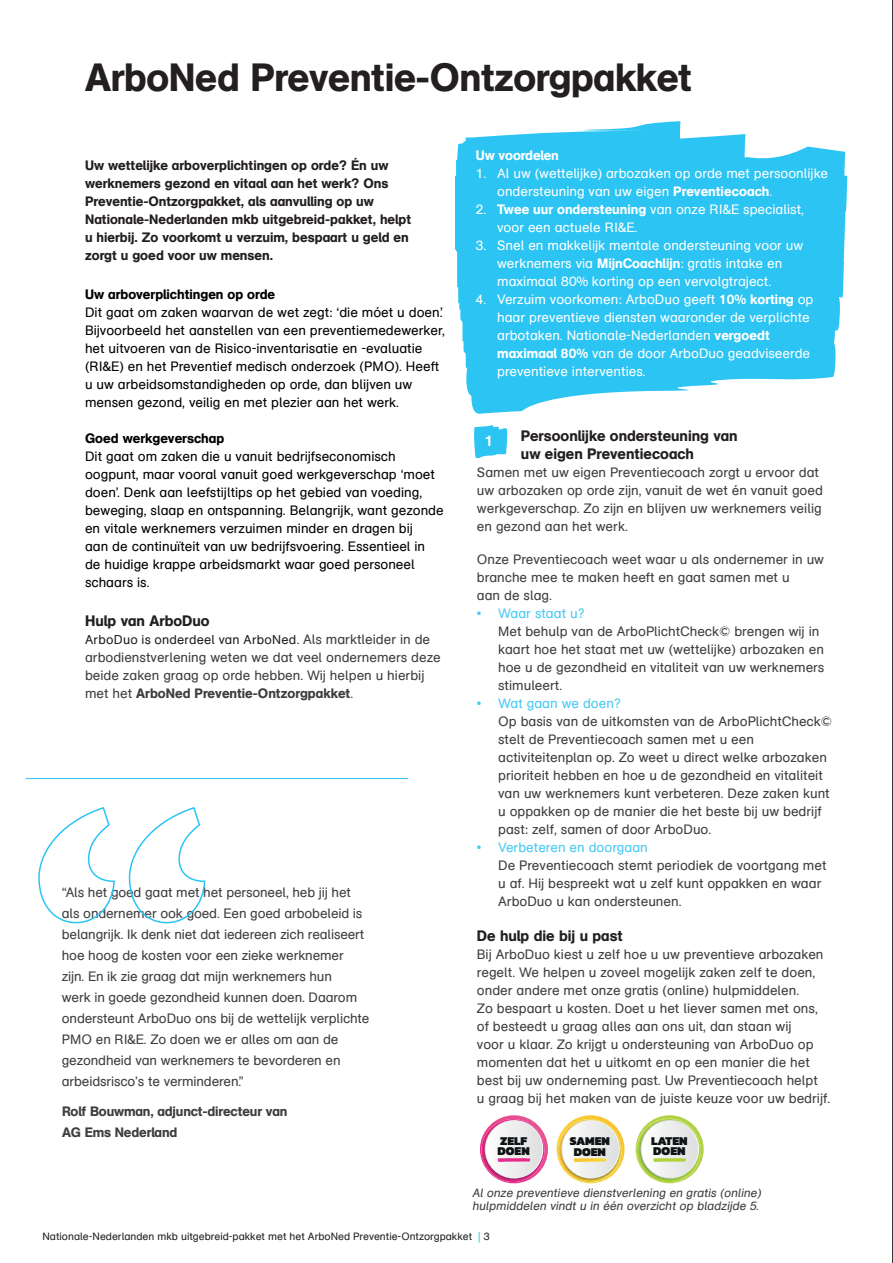
<style>
.page{position:relative;width:893px;height:1263px;background:#fff}
.page>*{position:absolute;margin:0;border:0;box-sizing:border-box;transform-origin:0 0}
.t1{font:39px "AG Schoolbook Medium A";letter-spacing:-.01em;color:#231f20}
.Alineakop{font:15px/18px "AG Schoolbook Medium A";color:#231f20}
.Alineakop_wit{font:15px "AG Schoolbook Medium A";color:#fff}
.Platte_tekst{font:13.5px/18px "AG Schoolbook Regular A";color:#3e3e3f}
.Platte_tekst-2{font:13.5px/18px "AG Schoolbook Regular A";color:#000}
.t2{font:13.5px/18px "AG Schoolbook Regular A";color:#fff}
.Alineakop-2{font:13.5px/18px "AG Schoolbook Medium A";color:#231f20}
.Alineakop-3{font:13.5px/18px "AG Schoolbook Regular A";color:#3e3e3f}
.t3{font:13.5px "AG Schoolbook Medium A";letter-spacing:-.01em;color:#3e3e3f}
.Alineakop-4{font:13.5px "AG Schoolbook Medium A";color:#000}
.t4{font:13.5px "AG Schoolbook Medium A";letter-spacing:-.01em;color:#fff}
.Alineakop-5{font:12.75px "AG Schoolbook Regular A";letter-spacing:.015em;color:#231f20}
.t5{font:900 12.15px/10.5px "Kanit";color:#101315}
.Platte_tekst-3{font:italic 12px/13.5px "AG Schoolbook Regular A";color:#3e3e3f}
.t6{font:10.5px "AG Schoolbook Regular A";color:#231f20}
.s1{font-size:13.5px;color:#3e3e3f}
.s2{font-family:"AG Schoolbook Medium A"}
.s3{color:#47c9f4}
.s4{color:#2bc4f3}
</style>
<div class="page">
<hr style="left:26px;top:778px;width:382px;height:1px;background:#2bc4f3">
<hr style="left:892px;top:0;width:1px;height:1263px;background:#231f20">
<svg style="left:38px;top:807px;width:168px;height:117px"></svg>
<svg style="left:455px;top:121px;width:392px;height:293px;fill:#2bc4f3"></svg>
<svg style="left:474px;top:425px;width:33px;height:33px"></svg>
<svg style="left:480px;top:1115px;width:68px;height:68px"></svg>
<svg style="left:556px;top:1115px;width:69px;height:68px"></svg>
<svg style="left:636px;top:1115px;width:68px;height:68px"></svg>
<p class="t1" style="left:85px;top:54px;width:608px">ArboNed Preventie-Ontzorgpakket</p>
<p class="Alineakop-2" style="left:85px;top:156px;width:328px">Uw wettelijke arboverplichtingen op orde? Én uw werknemers gezond en vitaal aan het werk? Ons Preventie-Ontzorgpakket, als aanvulling op uw Nationale-Nederlanden mkb uitgebreid-pakket, helpt u hierbij. Zo voorkomt u verzuim, bespaart u geld en zorgt u goed voor uw mensen.</p>
<p class="Alineakop-4" style="left:85px;top:286px;width:192px">Uw arboverplichtingen op orde</p>
<p class="Platte_tekst-2" style="left:85px;top:303px;width:362px">Dit gaat om zaken waarvan de wet zegt: ‘die móet u doen.’ Bijvoorbeeld het aanstellen van een preventiemedewerker, het uitvoeren van de Risico-inventarisatie en -evaluatie (RI&amp;E) en het Preventief medisch onderzoek (PMO). Heeft u uw arbeidsomstandigheden op orde, dan blijven uw mensen gezond, veilig en met plezier aan het werk.</p>
<p class="Alineakop-4" style="left:85px;top:430px;width:141px">Goed werkgeverschap</p>
<p class="Platte_tekst-2" style="left:85px;top:447px;width:360px">Dit gaat om zaken die u vanuit bedrijfseconomisch oogpunt, maar vooral vanuit goed werkgeverschap ‘moet doen’. Denk aan leefstijltips op het gebied van voeding, beweging, slaap en ontspanning. Belangrijk, want gezonde en vitale werknemers verzuimen minder en dragen bij<br>aan de continuïteit van uw bedrijfsvoering. Essentieel in de huidige krappe arbeidsmarkt waar goed personeel schaars is.</p>
<p class="Alineakop" style="left:85px;top:611px;width:126px">Hulp van ArboDuo</p>
<p class="Alineakop-5" style="left:85px;top:632px;width:347px">ArboDuo is onderdeel van ArboNed. <span class="s1">Als marktleider in de</span></p>
<p class="Alineakop-3" style="left:85px;top:648px;width:357px">arbodienstverlening weten we dat veel ondernemers deze beide zaken graag op orde hebben. Wij helpen u hierbij met het <span class="s2">ArboNed Preventie-Ontzorgpakket</span>.</p>
<p class="Platte_tekst" style="left:62px;top:882px;width:309px;line-height:21px">“Als het goed gaat met het personeel, heb jij het als ondernemer ook goed. Een goed arbobeleid is belangrijk. Ik denk niet dat iedereen zich realiseert hoe hoog de kosten voor een zieke werknemer zijn. En ik zie graag dat mijn werknemers hun<br>werk in goede gezondheid kunnen doen. Daarom ondersteunt ArboDuo ons bij de wettelijk verplichte PMO en RI&amp;E. Zo doen we er alles om aan de gezondheid van werknemers te bevorderen en arbeidsrisco’s te verminderen.”</p>
<p class="t3" style="left:62px;top:1103px;width:227px">Rolf Bouwman, adjunct-directeur van</p>
<p class="t3" style="left:62px;top:1124px;width:117px">AG Ems Nederland</p>
<p class="t4" style="left:476px;top:147px;width:84px">Uw voordelen</p>
<p class="t2" style="left:497px;top:165px;width:333px;text-indent:-21px">1. Al uw (wettelijke) arbozaken op orde met persoonlijke ondersteuning van uw eigen <span class="s2">Preventiecoach</span>.</p>
<p class="t2" style="left:497px;top:201px;width:308px;text-indent:-21px">2. <span class="s2">Twee uur ondersteuning</span> van onze RI&amp;E specialist, voor een actuele RI&amp;E.</p>
<p class="t2" style="left:497px;top:237px;width:308px;text-indent:-21px">3. Snel en makkelijk mentale ondersteuning voor uw werknemers via <span class="s2">MijnCoachlijn</span>: gratis intake en maximaal 80% korting op een vervolgtraject.</p>
<p class="t2" style="left:497px;top:291px;width:318px;text-indent:-21px">4. Verzuim voorkomen: ArboDuo geeft <span class="s2">10% korting</span> op haar preventieve diensten waaronder de verplichte arbotaken. Nationale-Nederlanden <span class="s2">vergoedt maximaal 80%</span> van de door ArboDuo geadviseerde preventieve interventies.</p>
<p class="Alineakop" style="left:521px;top:427px;width:218px">Persoonlijke ondersteuning van uw eigen Preventiecoach</p>
<p class="Platte_tekst" style="left:477px;top:464px;width:348px">Samen met uw eigen Preventiecoach zorgt u ervoor dat uw arbozaken op orde zijn, vanuit de wet én vanuit goed werkgeverschap. Zo zijn en blijven uw werknemers veilig en gezond aan het werk.</p>
<p class="Platte_tekst" style="left:477px;top:551px;width:349px">Onze Preventiecoach weet waar u als ondernemer in uw branche mee te maken heeft en gaat samen met u<br>aan de slag.</p>
<p class="Platte_tekst" style="left:498px;top:605px;width:328px;text-indent:-21px"><span class="s3">• Waar staat u?<br></span>Met behulp van de ArboPlichtCheck© brengen wij in kaart hoe het staat met uw (wettelijke) arbozaken en hoe u de gezondheid en vitaliteit van uw werknemers stimuleert.</p>
<p class="Platte_tekst" style="left:498px;top:695px;width:335px;text-indent:-21px"><span class="s3">• Wat gaan we doen?<br></span>Op basis van de uitkomsten van de ArboPlichtCheck© stelt de Preventiecoach samen met u een activiteitenplan op. Zo weet u direct welke arbozaken prioriteit hebben en hoe u de gezondheid en vitaliteit van uw werknemers kunt verbeteren. Deze zaken kunt u oppakken op de manier die het beste bij uw bedrijf past: zelf, samen of door ArboDuo.</p>
<p class="Platte_tekst" style="left:498px;top:839px;width:330px;text-indent:-21px"><span class="s3">• Verbeteren en doorgaan<br></span>De Preventiecoach stemt periodiek de voortgang met u af. Hij bespreekt wat u zelf kunt oppakken en waar ArboDuo u kan ondersteunen.</p>
<p class="Alineakop" style="left:477px;top:926px;width:147px">De hulp die bij u past</p>
<p class="Platte_tekst" style="left:477px;top:945px;width:355px">Bij ArboDuo kiest u zelf hoe u uw preventieve arbozaken regelt. We helpen u zoveel mogelijk zaken zelf te doen, onder andere met onze gratis (online) hulpmiddelen.<br>Zo bespaart u kosten. Doet u het liever samen met ons, of besteedt u graag alles aan ons uit, dan staan wij<br>voor u klaar. Zo krijgt u ondersteuning van ArboDuo op momenten dat het u uitkomt en op een manier die het best bij uw onderneming past. Uw Preventiecoach helpt<br>u graag bij het maken van de juiste keuze voor uw bedrijf.</p>
<p class="Alineakop_wit" style="left:485px;top:431px;width:10px">1</p>
<p class="t5" style="left:498px;top:1135px;width:34px">ZELF<br>DOEN</p>
<p class="t5" style="left:570px;top:1135px;width:41px;text-align:center">SAMEN<br>DOEN</p>
<p class="t5" style="left:651px;top:1135px;width:38px">LATEN<br>DOEN</p>
<p class="Platte_tekst-3" style="left:472px;top:1186px;width:293px">Al onze preventieve dienstverlening en gratis (online) hulpmiddelen vindt u in één overzicht op bladzijde 5.</p>
<p class="t6" style="left:43px;top:1230px;width:449px">Nationale-Nederlanden mkb uitgebreid-pakket met het ArboNed Preventie-Ontzorgpakket <span class="s4">|</span> 3</p>
</div>
